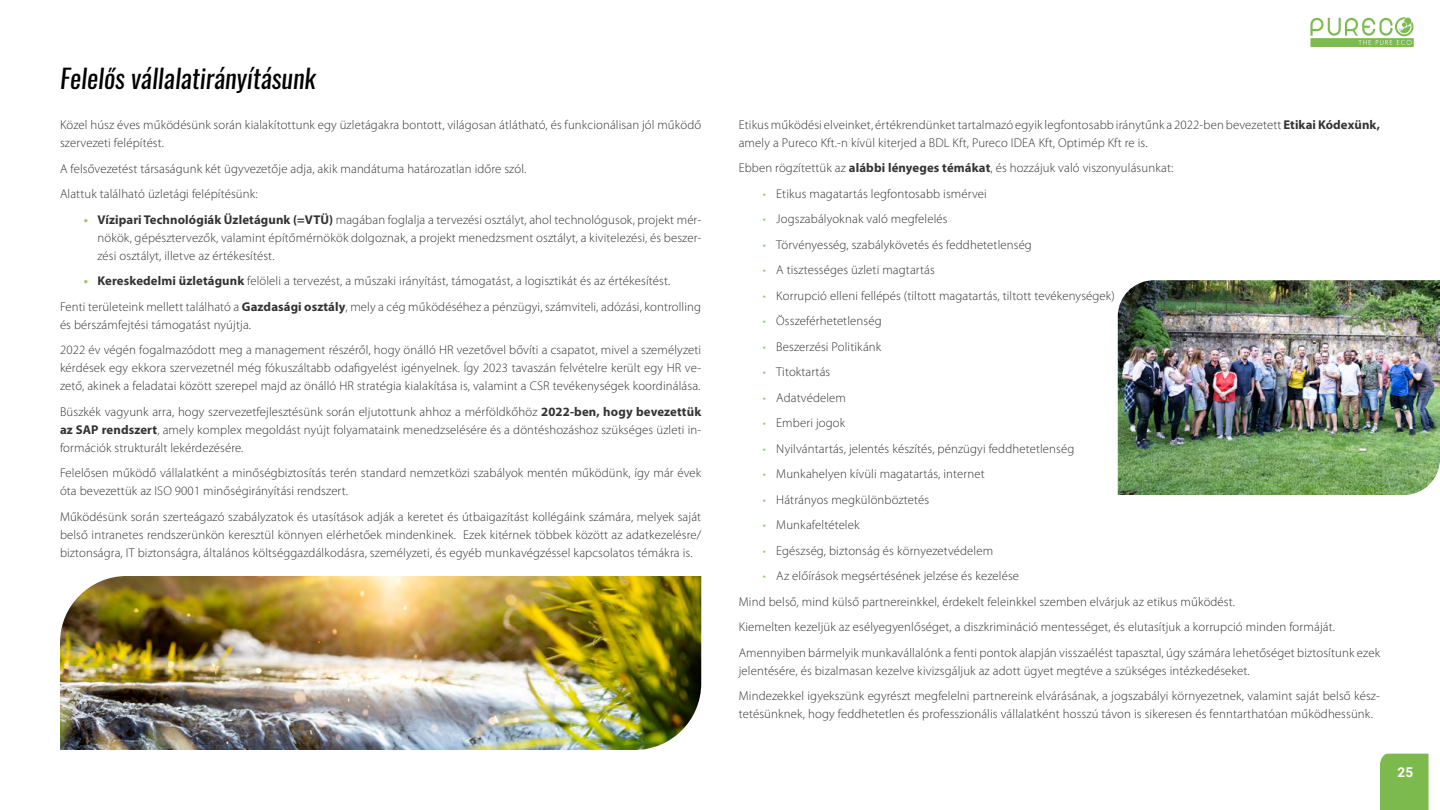
<style>
.page{position:relative;width:1440px;height:810px;background:#fff}
.page>*{position:absolute;margin:0;border:0;box-sizing:border-box;transform-origin:0 0}
.t1{font:italic 26.25px "Oswald";color:#000}
.t2{font:700 13.5px "Roboto";color:#fff}
.t3{font:300 12.75px/18px "Myriad Pro";letter-spacing:.01em;color:#333}
.s1{font-weight:700;color:#97c870}
.s2{font-weight:700}
.s3{color:#97c870}
</style>
<div class="page">
<svg style="left:1310px;top:17px;width:104px;height:30px"></svg>
<div style="left:1380px;top:754px;width:49px;height:56px;background:#7dba4d"></div>
<img style="left:60px;top:576px;width:641px;height:174px">
<img style="left:1118px;top:280px;width:322px;height:215px">
<h1 class="t1" style="left:60px;top:60px;width:257px">Felelős vállalatirányításunk</h1>
<p class="t3" style="left:60px;top:116px;width:643px">Közel húsz éves működésünk során kialakítottunk egy üzletágakra bontott, világosan átlátható, és funkcionálisan jól működő szervezeti felépítést.</p>
<p class="t3" style="left:60px;top:156px;width:468px;line-height:25.5px">A felsővezetést társaságunk két ügyvezetője adja, akik mandátuma határozatlan időre szól.<br>Alattuk található üzletági felépítésünk:</p>
<p class="t3" style="left:97px;top:210px;width:605px;text-align:justify;text-indent:-14px"><span class="s1">•</span> <span class="s2">Vízipari Technológiák Üzletágunk (=VTÜ)</span> magában foglalja a tervezési osztályt, ahol technológusok, projekt mér&shy;nökök, gépésztervezők, valamint építőmérnökök dolgoznak, a projekt menedzsment osztályt, a kivitelezési, és beszer&shy;zési osztályt, illetve az értékesítést.</p>
<p class="t3" style="left:60px;top:268px;width:643px;line-height:25.5px;text-align:center"><span class="s1">•</span> <span class="s2">Kereskedelmi üzletágunk</span> felöleli a tervezést, a műszaki irányítást, támogatást, a logisztikát és az értékesítést.<br>Fenti területeink mellett található a <span class="s2">Gazdasági osztály</span>, mely a cég működéséhez a pénzügyi, számviteli, adózási, kontrolling</p>
<p class="t3" style="left:60px;top:312px;width:643px;line-height:25.5px">és bérszámfejtési támogatást nyújtja.<br>2022 év végén fogalmazódott meg a management részéről, hogy önálló HR vezetővel bővíti a csapatot, mivel a személyzeti</p>
<p class="t3" style="left:60px;top:359px;width:643px">kérdések egy ekkora szervezetnél még fókuszáltabb odafigyelést igényelnek. Így 2023 tavaszán felvételre került egy HR ve&shy;zető, akinek a feladatai között szerepel majd az önálló HR stratégia kialakítása is, valamint a CSR tevékenységek koordinálása.</p>
<p class="t3" style="left:60px;top:402px;width:643px;text-align:justify">Büszkék vagyunk arra, hogy szervezetfejlesztésünk során eljutottunk ahhoz a mérföldkőhöz <span class="s2">2022-ben, hogy bevezettük az SAP rendszert</span>, amely komplex megoldást nyújt folyamataink menedzselésére és a döntéshozáshoz szükséges üzleti in&shy;formációk strukturált lekérdezésére.</p>
<p class="t3" style="left:60px;top:464px;width:643px">Felelősen működő vállalatként a minőségbiztosítás terén standard nemzetközi szabályok mentén működünk, így már évek óta bevezettük az ISO 9001 minőségirányítási rendszert.</p>
<p class="t3" style="left:60px;top:507px;width:643px;text-align:justify">Működésünk során szerteágazó szabályzatok és utasítások adják a keretet és útbaigazítást kollégáink számára, melyek saját belső intranetes rendszerünkön keresztül könnyen elérhetőek mindenkinek. Ezek kitérnek többek között az adatkezelésre/ biztonságra, IT biztonságra, általános költséggazdálkodásra, személyzeti, és egyéb munkavégzéssel kapcsolatos témákra is.</p>
<p class="t3" style="left:739px;top:115px;width:643px">Etikus működési elveinket, értékrendünket tartalmazó egyik legfontosabb iránytűnk a 2022-ben bevezetett <span class="s2">Etikai Kódexünk, </span>amely a Pureco Kft.-n kívül kiterjed a BDL Kft, Pureco IDEA Kft, Optimép Kft re is.</p>
<p class="t3" style="left:739px;top:159px;width:436px">Ebben rögzítettük az <span class="s2">alábbi lényeges témákat</span>, és hozzájuk való viszonyulásunkat:</p>
<p class="t3" style="left:763px;top:184px;width:226px"><span class="s3">•</span> Etikus magatartás legfontosabb ismérvei</p>
<p class="t3" style="left:763px;top:210px;width:186px"><span class="s3">•</span> Jogszabályoknak való megfelelés</p>
<p class="t3" style="left:763px;top:235px;width:271px"><span class="s3">•</span> Törvényesség, szabálykövetés és feddhetetlenség</p>
<p class="t3" style="left:763px;top:261px;width:174px"><span class="s3">•</span> A tisztességes üzleti magtartás</p>
<p class="t3" style="left:763px;top:286px;width:354px"><span class="s3">•</span> Korrupció elleni fellépés (tiltott magatartás, tiltott tevékenységek)</p>
<p class="t3" style="left:763px;top:312px;width:120px"><span class="s3">•</span> Összeférhetetlenség</p>
<p class="t3" style="left:763px;top:337px;width:120px"><span class="s3">•</span> Beszerzési Politikánk</p>
<p class="t3" style="left:763px;top:363px;width:69px"><span class="s3">•</span> Titoktartás</p>
<p class="t3" style="left:763px;top:388px;width:85px"><span class="s3">•</span> Adatvédelem</p>
<p class="t3" style="left:763px;top:414px;width:84px"><span class="s3">•</span> Emberi jogok</p>
<p class="t3" style="left:763px;top:439px;width:313px"><span class="s3">•</span> Nyilvántartás, jelentés készítés, pénzügyi feddhetetlenség</p>
<p class="t3" style="left:763px;top:465px;width:224px"><span class="s3">•</span> Munkahelyen kívüli magatartás, internet</p>
<p class="t3" style="left:763px;top:490px;width:168px"><span class="s3">•</span> Hátrányos megkülönböztetés</p>
<p class="t3" style="left:763px;top:516px;width:98px"><span class="s3">•</span> Munkafeltételek</p>
<p class="t3" style="left:763px;top:541px;width:232px"><span class="s3">•</span> Egészség, biztonság és környezetvédelem</p>
<p class="t3" style="left:739px;top:563px;width:643px;line-height:25.5px;text-indent:24px"><span class="s3">•</span> Az előírások megsértésének jelzése és kezelése<br>Mind belső, mind külső partnereinkkel, érdekelt feleinkkel szemben elvárjuk az etikus működést.<br>Kiemelten kezeljük az esélyegyenlőséget, a diszkrimináció mentességet, és elutasítjuk a korrupció minden formáját.<br>Amennyiben bármelyik munkavállalónk a fenti pontok alapján visszaélést tapasztal, úgy számára lehetőséget biztosítunk ezek</p>
<p class="t3" style="left:739px;top:658px;width:643px;line-height:25.5px">jelentésére, és bizalmasan kezelve kivizsgáljuk az adott ügyet megtéve a szükséges intézkedéseket.<br>Mindezekkel igyekszünk egyrészt megfelelni partnereink elvárásának, a jogszabályi környezetnek, valamint saját belső kész-</p>
<p class="t3" style="left:739px;top:705px;width:636px">tetésünknek, hogy feddhetetlen és professzionális vállalatként hosszú távon is sikeresen és fenntarthatóan működhessünk.</p>
<p class="t2" style="left:1398px;top:763px;width:17px">25</p>
</div>
